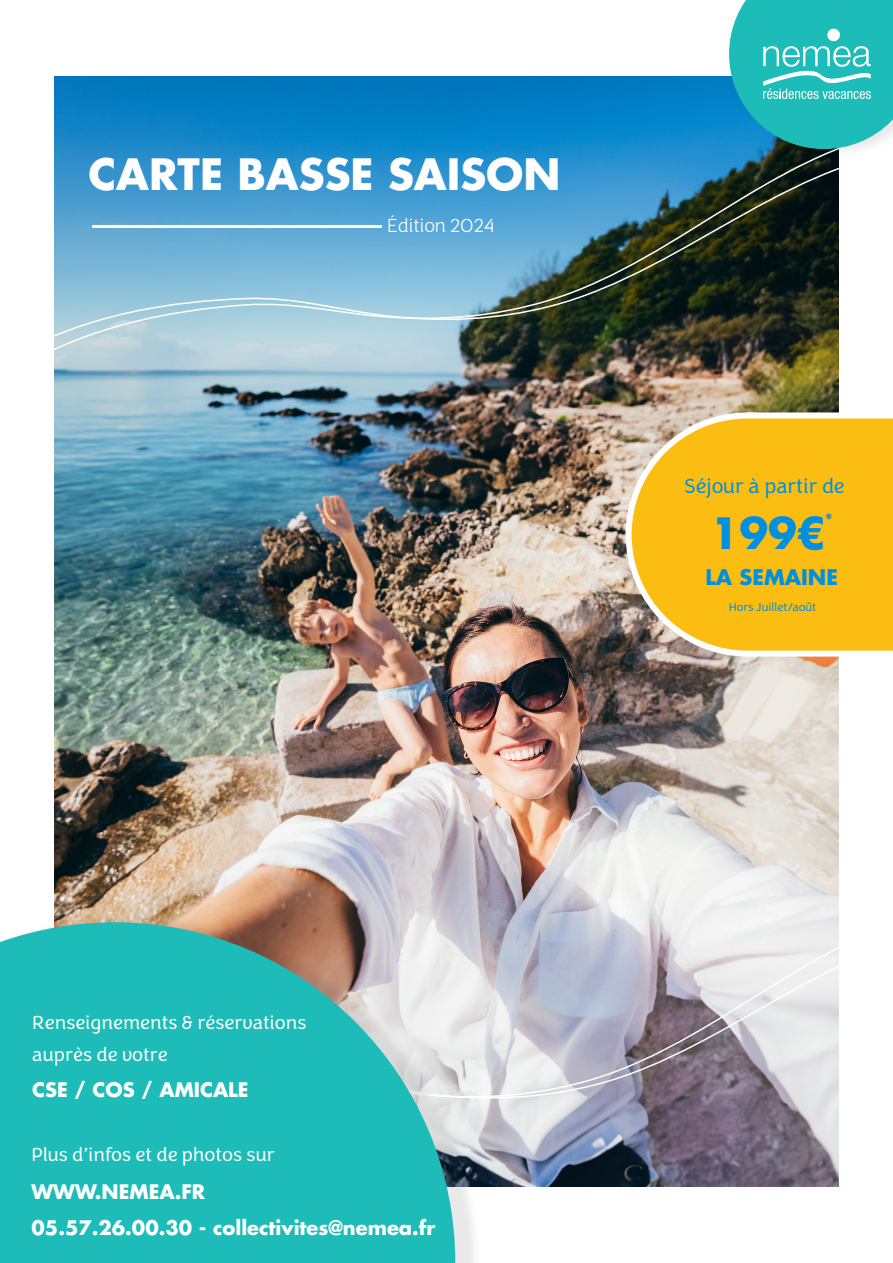
<style>
.page{position:relative;width:893px;height:1263px;background:#fff}
.page>*{position:absolute;margin:0;border:0;box-sizing:border-box;transform-origin:0 0}
.t1{font:700 42px "Futura";color:#fff}
.t2{font:700 42px "Futura";color:#0090df}
.t3{font:300 21px "Congenial";color:#0090df}
.t4{font:700 21px "Futura";color:#0090df}
.t5{font:700 19.5px/36.6px "Futura";color:#fff}
.t6{font:300 19.5px/31.7px "Congenial";color:#fff}
.t7{font:200 19.5px "Congenial";color:#fff}
.t8{font:300 12px "Congenial";color:#0090df}
.s1{font-family:"Congenial";font-weight:300}
</style>
<div class="page">
<img style="left:54px;top:76px;width:785px;height:828px">
<div style="left:629px;top:415px;width:238px;height:239px;background:#fcbd12;border-radius:50%"></div>
<svg style="left:738px;top:464px;width:155px;height:196px"></svg>
<img style="left:54px;top:125px;width:839px;height:339px">
<svg style="left:54px;top:904px;width:785px;height:283px;background:#afacb7"></svg>
<div style="left:0;top:912px;width:482px;height:351px;background:#231f20;opacity:.1"></div>
<svg style="left:0;top:922px;width:455px;height:341px;background:#39bbb8"></svg>
<div style="left:736px;top:0;width:157px;height:158px;background:#231f20;opacity:.1"></div>
<hr style="left:92px;top:225px;width:290px;height:2px;background:#fff">
<svg style="left:729px;top:0;width:164px;height:149px;background:#34bdc0"></svg>
<p class="t1" style="left:89px;top:146px;width:473px">CARTE BASSE SAISON</p>
<p class="t7" style="left:387px;top:214px;width:109px">Édition 2024</p>
<p class="t3" style="left:684px;top:474px;width:162px">Séjour à partir de</p>
<p class="t3" style="left:825px;top:509px;width:9px">*</p>
<p class="t2" style="left:710px;top:505px;width:117px">199€</p>
<p class="t4" style="left:705px;top:563px;width:134px">LA SEMAINE</p>
<p class="t8" style="left:729px;top:600px;width:89px">Hors Juillet/août</p>
<p class="t6" style="left:32px;top:1007px;width:276px">Renseignements &amp; réservations auprès de votre</p>
<p class="t5" style="left:32px;top:1071px;width:218px">CSE / COS / AMICALE</p>
<p class="t5" style="left:32px;top:1135px;width:405px"><span class="s1">Plus d’infos et de photos sur<br></span>WWW.NEMEA.FR<br>05.57.26.00.30 - collectivites@nemea.fr</p>
</div>
